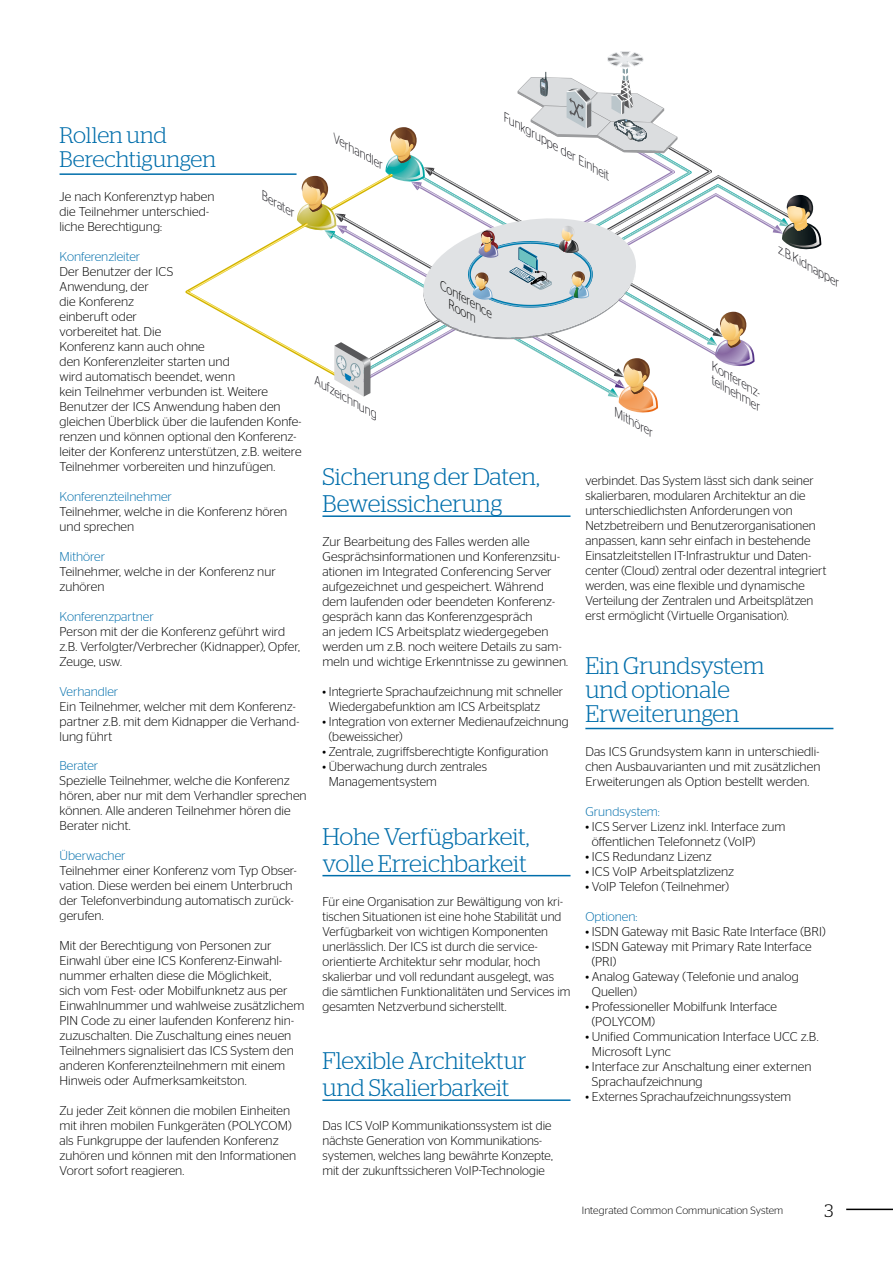
<style>
.page{position:relative;width:893px;height:1263px;background:#fff}
.page>*{position:absolute;margin:0;border:0;box-sizing:border-box;transform-origin:0 0}
.t1{font:300 24px/27px "Stag";color:#006eab}
.t2{font:300 22.5px/24px "Stag";letter-spacing:-.005em;color:#006eab}
.t3{font:300 18px "Stag";color:#000}
.t4{font:300 12.75px/15px "Stag Sans";letter-spacing:.005em;color:#000}
.t5{font:300 12.75px "Stag Sans";color:#006eab}
.t6{font:italic 300 12px/12px "Stag Sans";color:#18171d;text-align:center}
.t7{font:italic 300 12px/12px "Stag Sans";color:#000;text-align:center}
.t8{font:300 10.5px "Stag Sans";letter-spacing:.01em;color:#000}
</style>
<div class="page">
<hr style="left:846px;top:1208px;width:47px;height:2px;background:#000">
<hr style="left:60px;top:173px;width:237px;height:2px;background:#006eab">
<svg style="left:185px;top:52px;width:636px;height:361px"></svg>
<hr style="left:322px;top:515px;width:248px;height:2px;background:#006eab">
<hr style="left:322px;top:875px;width:248px;height:1px;background:#006eab">
<hr style="left:322px;top:1099px;width:248px;height:2px;background:#006eab">
<hr style="left:585px;top:728px;width:248px;height:1px;background:#006eab">
<h2 class="t2" style="left:60px;top:123px;width:158px">Rollen und<br>Berechtigungen</h2>
<p class="t4" style="left:60px;top:189px;width:156px">Je nach Konferenztyp haben die Teilnehmer unterschied&shy;liche Berechtigung:</p>
<p class="t5" style="left:60px;top:250px;width:82px">Konferenzleiter</p>
<p class="t4" style="left:60px;top:264px;width:243px">Der Benutzer der ICS<br>Anwendung, der<br>die Konferenz<br>einberuft oder<br>vorbereitet hat. Die<br>Konferenz kann auch ohne<br>den Konferenzleiter starten und<br>wird automatisch beendet, wenn<br>kein Teilnehmer verbunden ist. Weitere<br>Benutzer der ICS Anwendung haben den gleichen Überblick über die laufenden Konfe&shy;renzen und können optional den Konferenz&shy;leiter der Konferenz unterstützen, z.B. weitere<br>Teilnehmer vorbereiten und hinzufügen.</p>
<p class="t5" style="left:60px;top:489px;width:114px">Konferenzteilnehmer</p>
<p class="t4" style="left:60px;top:504px;width:229px">Teilnehmer, welche in die Konferenz hören und sprechen</p>
<p class="t5" style="left:60px;top:549px;width:47px">Mithörer</p>
<p class="t4" style="left:60px;top:564px;width:218px">Teilnehmer, welche in der Konferenz nur zuhören</p>
<p class="t5" style="left:60px;top:609px;width:96px">Konferenzpartner</p>
<p class="t4" style="left:60px;top:623px;width:242px">Person mit der die Konferenz geführt wird z.B. Verfolgter/Verbrecher (Kidnapper), Opfer,<br>Zeuge, usw.</p>
<p class="t5" style="left:60px;top:684px;width:60px">Verhandler</p>
<p class="t4" style="left:60px;top:698px;width:241px">Ein Teilnehmer, welcher mit dem Konferenz&shy;partner z.B. mit dem Kidnapper die Verhand&shy;lung führt</p>
<p class="t5" style="left:60px;top:759px;width:40px">Berater</p>
<p class="t4" style="left:60px;top:773px;width:249px">Spezielle Teilnehmer, welche die Konferenz hören, aber nur mit dem Verhandler sprechen können. Alle anderen Teilnehmer hören die Berater nicht.</p>
<p class="t5" style="left:60px;top:849px;width:67px">Überwacher</p>
<p class="t4" style="left:60px;top:863px;width:239px">Teilnehmer einer Konferenz vom Typ Obser&shy;vation. Diese werden bei einem Unterbruch der Telefonverbindung automatisch zurück&shy;gerufen.</p>
<p class="t4" style="left:60px;top:938px;width:246px">Mit der Berechtigung von Personen zur Einwahl über eine ICS Konferenz-Einwahl&shy;nummer erhalten diese die Möglichkeit,<br>sich vom Fest- oder Mobilfunknetz aus per Einwahlnummer und wahlweise zusätzlichem PIN Code zu einer laufenden Konferenz hin&shy;zuzuschalten. Die Zuschaltung eines neuen Teilnehmers signalisiert das ICS System den anderen Konferenzteilnehmern mit einem Hinweis oder Aufmerksamkeitston.</p>
<p class="t4" style="left:60px;top:1103px;width:238px">Zu jeder Zeit können die mobilen Einheiten mit ihren mobilen Funkgeräten (POLYCOM) als Funkgruppe der laufenden Konferenz zuhören und können mit den Informationen Vorort sofort reagieren.</p>
<p class="t6" style="left:267px;top:190px;width:39px;rotate:30deg">Berater</p>
<p class="t6" style="left:339px;top:133px;width:58px;rotate:30deg">Verhandler</p>
<p class="t6" style="left:320px;top:375px;width:73px;rotate:30deg">Aufzeichnung</p>
<p class="t6" style="left:509px;top:112px;width:123px;rotate:30deg">Funkgruppe der Einheit</p>
<p class="t7" style="left:445px;top:280px;width:61px;rotate:30deg">Conference<br>Room</p>
<p class="t6" style="left:620px;top:407px;width:46px;rotate:30deg">Mithörer</p>
<p class="t6" style="left:783px;top:244px;width:72px;rotate:30deg">z.B.Kidnapper</p>
<p class="t6" style="left:717px;top:361px;width:64px;rotate:30deg">Konferenz&shy;teilnehmer</p>
<h1 class="t1" style="left:322px;top:463px;width:219px">Sicherung der Daten,<br>Beweissicherung</h1>
<p class="t4" style="left:322px;top:534px;width:247px">Zur Bearbeitung des Falles werden alle Gesprächsinformationen und Konferenzsitu&shy;ationen im Integrated Conferencing Server aufgezeichnet und gespeichert. Während dem laufenden oder beendeten Konferenz&shy;gespräch kann das Konferenzgespräch<br>an jedem ICS Arbeitsplatz wiedergegeben werden um z.B. noch weitere Details zu sam&shy;meln und wichtige Erkenntnisse zu gewinnen.</p>
<p class="t4" style="left:329px;top:684px;width:236px;text-indent:-6px">• Integrierte Sprachaufzeichnung mit schneller<br>Wiedergabefunktion am ICS Arbeitsplatz</p>
<p class="t4" style="left:329px;top:714px;width:241px;text-indent:-6px">• Integration von externer Medienaufzeichnung (beweissicher)</p>
<p class="t4" style="left:322px;top:744px;width:227px">• Zentrale, zugriffsberechtigte Konfiguration</p>
<p class="t4" style="left:329px;top:759px;width:160px;text-indent:-6px">• Überwachung durch zentrales<br>Managementsystem</p>
<h1 class="t1" style="left:322px;top:822px;width:209px">Hohe Verfügbarkeit, volle Erreichbarkeit</h1>
<p class="t4" style="left:322px;top:893px;width:249px">Für eine Organisation zur Bewältigung von kri&shy;tischen Situationen ist eine hohe Stabilität und Verfügbarkeit von wichtigen Komponenten unerlässlich. Der ICS ist durch die service&shy;orientierte Architektur sehr modular, hoch skalierbar und voll redundant ausgelegt, was die sämtlichen Funktionalitäten und Services im gesamten Netzverbund sicherstellt.</p>
<h1 class="t1" style="left:322px;top:1047px;width:206px">Flexible Architektur und Skalierbarkeit</h1>
<p class="t4" style="left:322px;top:1118px;width:232px">Das ICS VoIP Kommunikationssystem ist die nächste Generation von Kommunikations&shy;systemen, welches lang bewährte Konzepte, mit der zukunftssicheren VoIP-Technologie</p>
<p class="t4" style="left:585px;top:473px;width:243px">verbindet. Das System lässt sich dank seiner skalierbaren, modularen Architektur an die unterschiedlichsten Anforderungen von Netzbetreibern und Benutzerorganisationen anpassen, kann sehr einfach in bestehende Einsatzleitstellen IT-Infrastruktur und Daten&shy;center (Cloud) zentral oder dezentral integriert werden, was eine flexible und dynamische Verteilung der Zentralen und Arbeitsplätzen erst ermöglicht (Virtuelle Organisation).</p>
<h1 class="t1" style="left:585px;top:653px;width:180px;line-height:24px">Ein Grundsystem und optionale<br>Erweiterungen</h1>
<p class="t4" style="left:585px;top:744px;width:236px;text-align:justify">Das ICS Grundsystem kann in unterschiedli&shy;chen Ausbauvarianten und mit zusätzlichen Erweiterungen als Option bestellt werden.</p>
<p class="t5" style="left:585px;top:804px;width:76px">Grundsystem:</p>
<p class="t4" style="left:592px;top:819px;width:195px;text-indent:-6px">• ICS Server Lizenz inkl. Interface zum öffentlichen Telefonnetz (VoIP)</p>
<p class="t4" style="left:585px;top:849px;width:128px">• ICS Redundanz Lizenz</p>
<p class="t4" style="left:585px;top:864px;width:150px">• ICS VoIP Arbeitsplatzlizenz</p>
<p class="t4" style="left:585px;top:879px;width:145px">• VoIP Telefon (Teilnehmer)</p>
<p class="t5" style="left:585px;top:909px;width:53px">Optionen:</p>
<p class="t4" style="left:585px;top:924px;width:242px">• ISDN Gateway mit Basic Rate Interface (BRI)</p>
<p class="t4" style="left:592px;top:939px;width:221px;text-indent:-6px">• ISDN Gateway mit Primary Rate Interface (PRI)</p>
<p class="t4" style="left:592px;top:969px;width:208px;text-indent:-6px">• Analog Gateway (Telefonie und analog<br>Quellen)</p>
<p class="t4" style="left:592px;top:999px;width:187px;text-indent:-6px">• Professioneller Mobilfunk Interface (POLYCOM)</p>
<p class="t4" style="left:592px;top:1029px;width:228px;text-indent:-6px">• Unified Communication Interface UCC z.B.<br>Microsoft Lync</p>
<p class="t4" style="left:592px;top:1059px;width:221px;text-indent:-6px">• Interface zur Anschaltung einer externen<br>Sprachaufzeichnung</p>
<p class="t4" style="left:585px;top:1089px;width:207px">• Externes Sprachaufzeichnungssystem</p>
<p class="t8" style="left:582px;top:1205px;width:203px">Integrated Common Communication System</p>
<h3 class="t3" style="left:824px;top:1200px;width:10px">3</h3>
</div>
